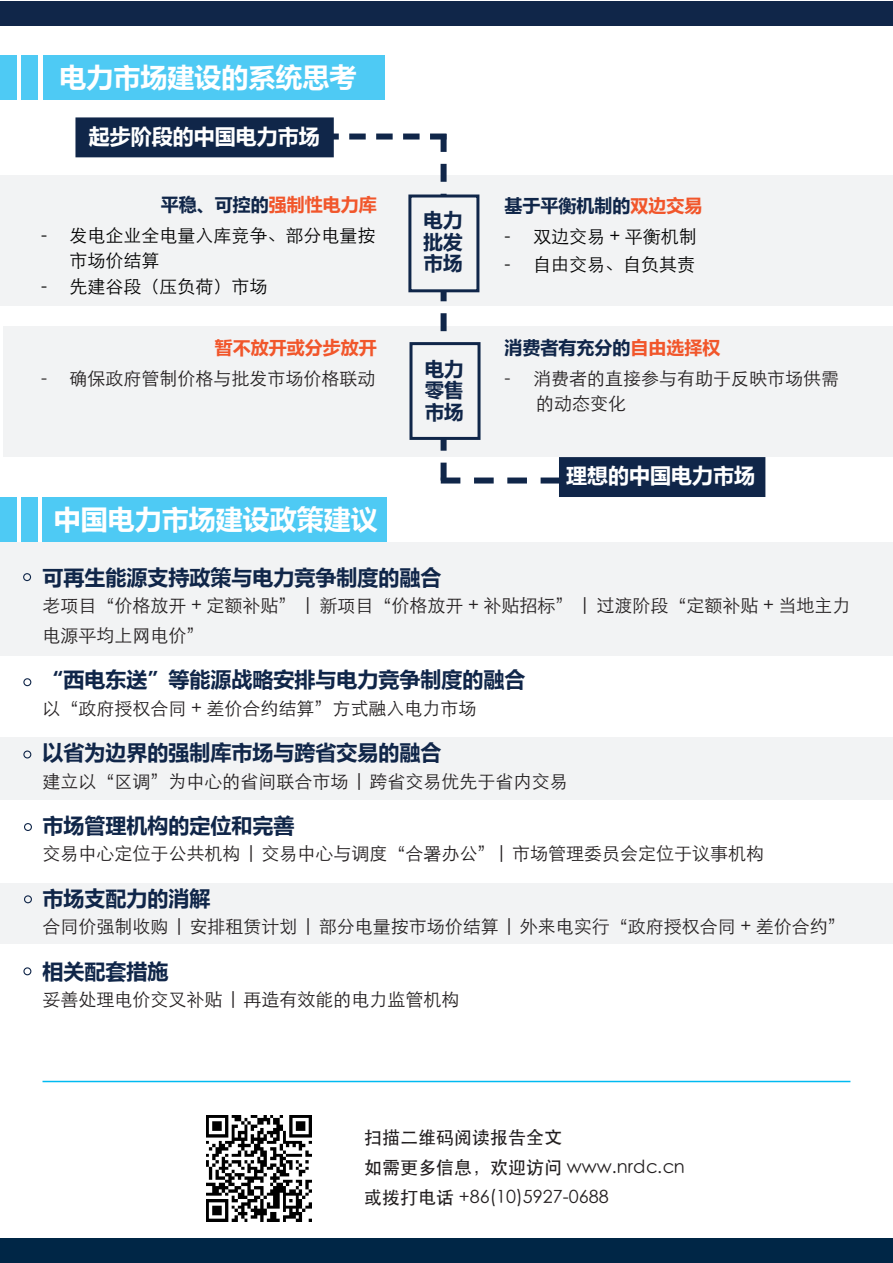
<style>
.page{position:relative;width:893px;height:1263px;background:#fff}
.page>*{position:absolute;margin:0;border:0;box-sizing:border-box;transform-origin:0 0}
.一级标题{font:27px "Microsoft Ya Hei";color:#fff}
.二级标题{font:21px "Microsoft Ya Hei";color:#102649}
.二级标题-2{font:21px "Microsoft Ya Hei";color:#fff}
.t1{font:19.5px/21.3px "Microsoft Ya Hei";color:#102649;text-align:justify}
.t2{font:18px/30px "ST Xihei";color:#231f20}
.t3{font:18px "ST Xihei";color:#000}
.t4{font:18px "ST Heiti";color:#231f20}
.t5{font:18px "Microsoft Ya Hei";color:#102649}
.t6{font:18px "Microsoft Ya Hei";color:#f1562b}
.s1{color:#f1562b}
</style>
<div class="page">
<div style="left:43px;top:55px;width:341px;height:45px;background:#4ecaf4"></div>
<div style="left:0;top:55px;width:17px;height:45px;background:#4ecaf4"></div>
<div style="left:22px;top:55px;width:16px;height:45px;background:#4ecaf4"></div>
<div style="left:3px;top:326px;width:890px;height:130px;background:#f2f3f4"></div>
<div style="left:0;top:175px;width:893px;height:131px;background:#f2f3f4"></div>
<div style="left:75px;top:117px;width:259px;height:40px;background:#102649"></div>
<div style="left:559px;top:457px;width:206px;height:40px;background:#102649"></div>
<div style="left:0;top:737px;width:893px;height:62px;background:#f2f3f4"></div>
<div style="left:0;top:883px;width:893px;height:61px;background:#f2f3f4"></div>
<div style="left:0;top:542px;width:893px;height:114px;background:#f2f3f4"></div>
<div style="left:42px;top:497px;width:345px;height:45px;background:#4ecaf4"></div>
<div style="left:0;top:497px;width:16px;height:45px;background:#4ecaf4"></div>
<div style="left:21px;top:497px;width:16px;height:45px;background:#4ecaf4"></div>
<div style="left:23px;top:573px;width:8px;height:8px;border:1px solid #102649;border-radius:50%"></div>
<div style="left:23px;top:678px;width:8px;height:8px;border:1px solid #102649;border-radius:50%"></div>
<div style="left:23px;top:750px;width:8px;height:8px;border:1px solid #102649;border-radius:50%"></div>
<div style="left:24px;top:823px;width:8px;height:8px;border:1px solid #102649;border-radius:50%"></div>
<div style="left:24px;top:895px;width:8px;height:8px;border:1px solid #102649;border-radius:50%"></div>
<div style="left:23px;top:967px;width:8px;height:8px;border:1px solid #102649;border-radius:50%"></div>
<svg style="left:322px;top:134px;width:238px;height:349px"></svg>
<div style="left:0;top:1px;width:893px;height:24px;background:#102649"></div>
<hr style="left:43px;top:1081px;width:807px;height:1px;background:#00baf1">
<div style="left:0;top:1239px;width:893px;height:24px;background:#002646"></div>
<img style="left:206px;top:1115px;width:106px;height:106px">
<p class="一级标题" style="left:60px;top:58px;width:298px">电力市场建设的系统思考</p>
<p class="二级标题-2" style="left:89px;top:122px;width:233px">起步阶段的中国电力市场</p>
<p class="t5" style="left:161px;top:192px;width:217px">平稳、可控的<span class="s1">强制性电力库</span></p>
<p class="t3" style="left:41px;top:226px;width:336px">- 发电企业全电量入库竞争、部分电量按</p>
<p class="t3" style="left:70px;top:252px;width:92px">市场价结算</p>
<p class="t3" style="left:41px;top:277px;width:228px">- 先建谷段（压负荷）市场</p>
<p class="t6" style="left:215px;top:335px;width:163px">暂不放开或分步放开</p>
<p class="t2" style="left:41px;top:364px;width:336px">- 确保政府管制价格与批发市场价格联动</p>
<p class="t1" style="left:424px;top:209px;width:40px">电力批发市场</p>
<p class="t1" style="left:425px;top:358px;width:40px">电力零售市场</p>
<p class="t5" style="left:505px;top:193px;width:199px">基于平衡机制的<span class="s1">双边交易</span></p>
<p class="t3" style="left:505px;top:227px;width:194px">- 双边交易 + 平衡机制</p>
<p class="t3" style="left:505px;top:256px;width:192px">- 自由交易、自负其责</p>
<p class="t5" style="left:505px;top:335px;width:217px">消费者有充分的<span class="s1">自由选择权</span></p>
<p class="t2" style="left:505px;top:363px;width:336px">- 消费者的直接参与有助于反映市场供需</p>
<p class="t2" style="left:536px;top:389px;width:91px">的动态变化</p>
<p class="二级标题-2" style="left:566px;top:461px;width:190px">理想的中国电力市场</p>
<p class="一级标题" style="left:54px;top:500px;width:325px">中国电力市场建设政策建议</p>
<p class="二级标题" style="left:43px;top:562px;width:400px">可再生能源支持政策与电力竞争制度的融合</p>
<p class="t2" style="left:43px;top:591px;width:809px">老项目“价格放开 + 定额补贴” | 新项目“价格放开 + 补贴招标” | 过渡阶段“定额补贴 + 当地主力电源平均上网电价”</p>
<p class="二级标题" style="left:43px;top:665px;width:484px">“西电东送”等能源战略安排与电力竞争制度的融合</p>
<p class="t2" style="left:43px;top:693px;width:435px">以“政府授权合同 + 差价合约结算”方式融入电力市场</p>
<p class="二级标题" style="left:43px;top:738px;width:400px">以省为边界的强制库市场与跨省交易的融合</p>
<p class="t2" style="left:43px;top:766px;width:527px">建立以“区调”为中心的省间联合市场 | 跨省交易优先于省内交易</p>
<p class="二级标题" style="left:43px;top:811px;width:253px">市场管理机构的定位和完善</p>
<p class="t2" style="left:43px;top:839px;width:723px">交易中心定位于公共机构 | 交易中心与调度“合署办公”| 市场管理委员会定位于议事机构</p>
<p class="二级标题" style="left:43px;top:883px;width:169px">市场支配力的消解</p>
<p class="t2" style="left:43px;top:912px;width:805px">合同价强制收购 | 安排租赁计划 | 部分电量按市场价结算 | 外来电实行“政府授权合同 + 差价合约”</p>
<p class="二级标题" style="left:43px;top:956px;width:127px">相关配套措施</p>
<p class="t2" style="left:43px;top:984px;width:419px">妥善处理电价交叉补贴 | 再造有效能的电力监管机构</p>
<p class="t4" style="left:364px;top:1129px;width:199px">扫描二维码阅读报告全文</p>
<p class="t4" style="left:364px;top:1159px;width:322px">如需更多信息，欢迎访问 www.nrdc.cn</p>
<p class="t4" style="left:364px;top:1189px;width:246px">或拨打电话 +86(10)5927-0688</p>
</div>
